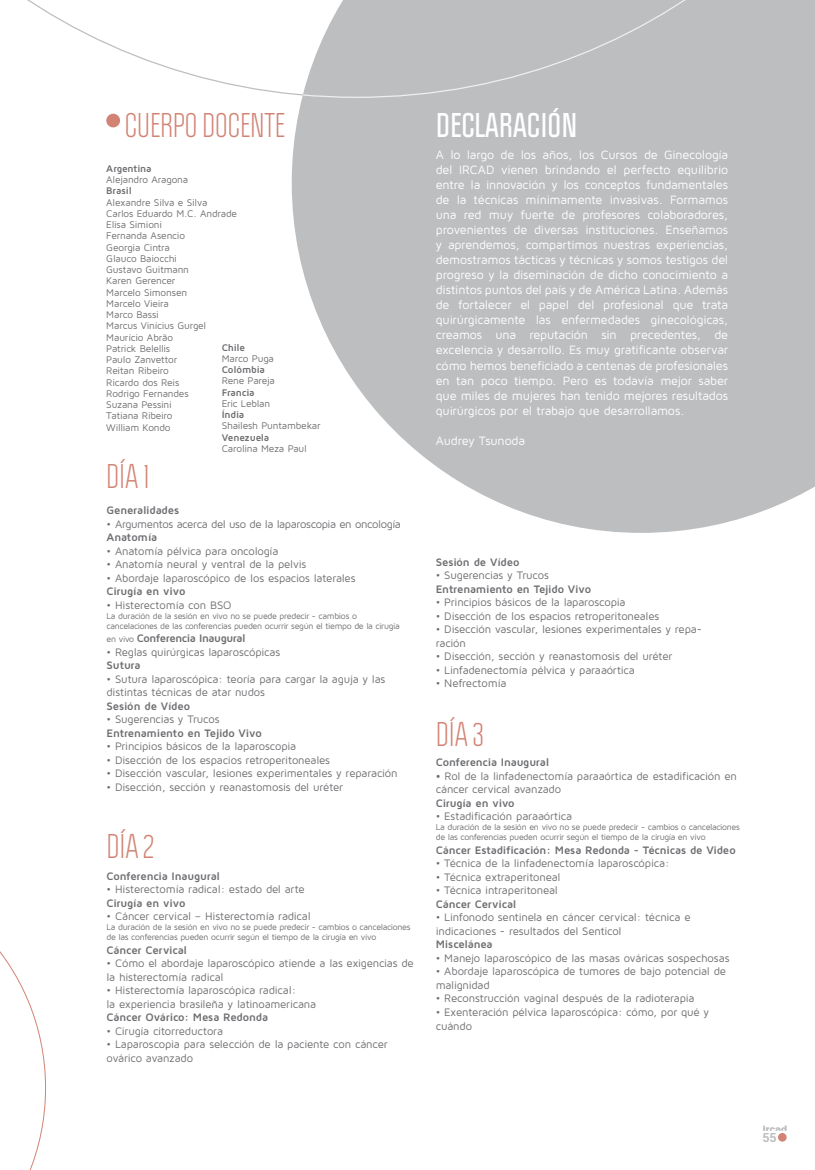
<style>
.page{position:relative;width:815px;height:1170px;background:#fff}
.page>*{position:absolute;margin:0;border:0;box-sizing:border-box;transform-origin:0 0}
.t1{font:30px "Politica";color:#d28374}
.t2{font:700 30px "Politica";color:#fff}
.t3{font:12.5px/15px "Maven Pro";letter-spacing:-.015em;color:#fff;text-align:justify}
.t4{font:700 12.5px "Roboto";color:#bcbec0}
.t5{font:11.25px/13.5px "Maven Pro";letter-spacing:-.015em;color:#6d6e71}
.t6{font:700 11.25px "Maven Pro";letter-spacing:-.015em;color:#6d6e71}
.t7{font:11.25px "Maven Pro";letter-spacing:-.035em;color:#6d6e71}
.t8{font:700 11.25px "Maven Pro";letter-spacing:-.035em;color:#6d6e71}
.t9{font:10px/11.2px "Maven Pro";letter-spacing:-.015em;color:#6d6e71}
.t10{font:700 10px "Maven Pro";letter-spacing:-.015em;color:#6d6e71}
.t11{font:8.75px/10px "Maven Pro";letter-spacing:-.035em;color:#6d6e71}
.s1{font-weight:400;font-size:8.75px}
.s2{font-weight:700}
</style>
<div class="page">
<svg style="left:763px;top:1125px;width:24px;height:5px"></svg>
<svg style="left:292px;top:98px;width:523px;height:435px;background:#c4c6c8"></svg>
<svg style="left:27px;top:0;width:788px;height:98px"></svg>
<div style="left:778px;top:1132px;width:9px;height:9px;background:#d28374;border-radius:50%"></div>
<div style="left:106px;top:114px;width:14px;height:13px;background:#d28374;border-radius:50%"></div>
<svg style="left:0;top:951px;width:46px;height:218px"></svg>
<h1 class="t1" style="left:125px;top:107px;width:162px">CUERPO DOCENTE</h1>
<h1 class="t2" style="left:436px;top:106px;width:143px">DECLARACIÓN</h1>
<p class="t3" style="left:436px;top:147px;width:294px">A lo largo de los años, los Cursos de Ginecología del IRCAD vienen brindando el perfecto equilibrio entre la innovación y los conceptos fundamentales de la técnicas mínimamente invasivas. Formamos una red muy fuerte de profesores colaboradores, provenientes de diversas instituciones. Enseñamos y aprendemos, compartimos nuestras experiencias, demostramos tácticas y técnicas y somos testigos del progreso y la diseminación de dicho conocimiento a distintos puntos del país y de América Latina. Además de fortalecer el papel del profesional que trata quirúrgicamente las enfermedades ginecológicas, creamos una reputación sin precedentes, de excelencia y desarrollo. Es muy gratificante observar cómo hemos beneficiado a centenas de profesionales en tan poco tiempo. Pero es todavía mejor saber que miles de mujeres han tenido mejores resultados quirúrgicos por el trabajo que desarrollamos.</p>
<p class="t3" style="left:436px;top:432px;width:91px">Audrey Tsunoda</p>
<p class="t10" style="left:106px;top:162px;width:47px">Argentina</p>
<p class="t9" style="left:106px;top:174px;width:83px">Alejandro Aragona</p>
<p class="t10" style="left:106px;top:184px;width:27px">Brasil</p>
<p class="t9" style="left:106px;top:196px;width:132px">Alexandre Silva e Silva<br>Carlos Eduardo M.C. Andrade<br>Elisa Simioni<br>Fernanda Asencio<br>Georgia Cintra<br>Glauco Baiocchi<br>Gustavo Guitmann<br>Karen Gerencer<br>Marcelo Simonsen<br>Marcelo Vieira<br>Marco Bassi<br>Marcus Vinícius Gurgel<br>Maurício Abrão<br>Patrick Belellis<br>Paulo Zanvettor<br>Reitan Ribeiro<br>Ricardo dos Reis<br>Rodrigo Fernandes<br>Suzana Pessini<br>Tatiana Ribeiro<br>William Kondo</p>
<p class="t10" style="left:222px;top:341px;width:25px">Chile</p>
<p class="t9" style="left:222px;top:352px;width:54px">Marco Puga</p>
<p class="t10" style="left:222px;top:363px;width:45px">Colômbia</p>
<p class="t9" style="left:222px;top:375px;width:55px">Rene Pareja</p>
<p class="t10" style="left:222px;top:386px;width:35px">Francia</p>
<p class="t9" style="left:222px;top:397px;width:50px">Eric Leblan</p>
<p class="t10" style="left:222px;top:408px;width:24px">Índia</p>
<p class="t9" style="left:222px;top:420px;width:100px">Shailesh Puntambekar</p>
<p class="t10" style="left:222px;top:431px;width:49px">Venezuela</p>
<p class="t9" style="left:222px;top:442px;width:87px">Carolina Meza Paul</p>
<h1 class="t1" style="left:106px;top:457px;width:45px">DÍA 1</h1>
<p class="t6" style="left:107px;top:503px;width:74px">Generalidades</p>
<p class="t7" style="left:107px;top:516px;width:296px">• Argumentos acerca del uso de la laparoscopia en oncología</p>
<p class="t6" style="left:107px;top:530px;width:52px">Anatomía</p>
<p class="t5" style="left:107px;top:543px;width:173px">• Anatomía pélvica para oncología</p>
<p class="t5" style="left:107px;top:557px;width:201px">• Anatomía neural y ventral de la pelvis</p>
<p class="t5" style="left:107px;top:570px;width:251px">• Abordaje laparoscópico de los espacios laterales</p>
<p class="t6" style="left:107px;top:584px;width:80px">Cirugía en vivo</p>
<p class="t5" style="left:107px;top:597px;width:127px">• Histerectomía con BSO</p>
<p class="t11" style="left:107px;top:610px;width:295px">La duración de la sesión en vivo no se puede predecir - cambios o cancelaciones de las conferencias pueden ocurrir según el tiempo de la cirugía</p>
<p class="t8" style="left:107px;top:631px;width:141px"><span class="s1">en vivo</span> Conferencia Inaugural</p>
<p class="t5" style="left:107px;top:644px;width:175px">• Reglas quirúrgicas laparoscópicas</p>
<p class="t6" style="left:107px;top:658px;width:36px">Sutura</p>
<p class="t5" style="left:107px;top:671px;width:280px">• Sutura laparoscópica: teoría para cargar la aguja y las distintas técnicas de atar nudos</p>
<p class="t6" style="left:107px;top:698px;width:85px">Sesión de Vídeo</p>
<p class="t5" style="left:107px;top:712px;width:115px">• Sugerencias y Trucos</p>
<p class="t6" style="left:107px;top:725px;width:157px">Entrenamiento en Tejido Vivo</p>
<p class="t5" style="left:107px;top:739px;width:191px">• Principios básicos de la laparoscopia</p>
<p class="t5" style="left:107px;top:752px;width:225px">• Disección de los espacios retroperitoneales</p>
<p class="t5" style="left:107px;top:766px;width:293px">• Disección vascular, lesiones experimentales y reparación</p>
<p class="t5" style="left:107px;top:779px;width:238px">• Disección, sección y reanastomosis del uréter</p>
<h1 class="t1" style="left:107px;top:827px;width:49px">DÍA 2</h1>
<p class="t6" style="left:107px;top:868px;width:115px">Conferencia Inaugural</p>
<p class="t5" style="left:107px;top:882px;width:200px">• Histerectomía radical: estado del arte</p>
<p class="t6" style="left:107px;top:895px;width:80px">Cirugía en vivo</p>
<p class="t5" style="left:107px;top:909px;width:206px">• Cáncer cervical – Histerectomía radical</p>
<p class="t11" style="left:107px;top:921px;width:306px">La duración de la sesión en vivo no se puede predecir - cambios o cancelaciones de las conferencias pueden ocurrir según el tiempo de la cirugía en vivo</p>
<p class="t6" style="left:107px;top:942px;width:82px">Cáncer Cervical</p>
<p class="t5" style="left:107px;top:956px;width:309px">• Cómo el abordaje laparoscópico atiende a las exigencias de la histerectomía radical</p>
<p class="t5" style="left:107px;top:983px;width:211px">• Histerectomía laparoscópica radical:<br>la experiencia brasileña y latinoamericana</p>
<p class="t6" style="left:107px;top:1010px;width:163px">Cáncer Ovárico: Mesa Redonda</p>
<p class="t5" style="left:107px;top:1023px;width:118px">• Cirugía citorreductora</p>
<p class="t5" style="left:107px;top:1037px;width:283px">• Laparoscopia para selección de la paciente con cáncer ovárico avanzado</p>
<p class="t6" style="left:436px;top:554px;width:85px">Sesión de Vídeo</p>
<p class="t5" style="left:436px;top:568px;width:115px">• Sugerencias y Trucos</p>
<p class="t6" style="left:436px;top:581px;width:157px">Entrenamiento en Tejido Vivo</p>
<p class="t5" style="left:436px;top:595px;width:191px">• Principios básicos de la laparoscopia</p>
<p class="t5" style="left:436px;top:608px;width:225px">• Disección de los espacios retroperitoneales</p>
<p class="t5" style="left:436px;top:622px;width:268px">• Disección vascular, lesiones experimentales y repa&shy;ración</p>
<p class="t5" style="left:436px;top:649px;width:238px">• Disección, sección y reanastomosis del uréter</p>
<p class="t5" style="left:436px;top:662px;width:201px">• Linfadenectomía pélvica y paraaórtica</p>
<p class="t5" style="left:436px;top:676px;width:72px">• Nefrectomía</p>
<h1 class="t1" style="left:436px;top:715px;width:50px">DÍA 3</h1>
<p class="t6" style="left:436px;top:755px;width:115px">Conferencia Inaugural</p>
<p class="t5" style="left:436px;top:768px;width:303px"><span class="s2">•</span> Rol de la linfadenectomía paraaórtica de estadificación en cáncer cervical avanzado</p>
<p class="t6" style="left:436px;top:795px;width:80px">Cirugía en vivo</p>
<p class="t5" style="left:436px;top:809px;width:138px">• Estadificación paraaórtica</p>
<p class="t11" style="left:436px;top:822px;width:306px">La duración de la sesión en vivo no se puede predecir - cambios o cancelaciones de las conferencias pueden ocurrir según el tiempo de la cirugía en vivo</p>
<p class="t6" style="left:436px;top:842px;width:301px">Cáncer Estadificación: Mesa Redonda - Técnicas de Video</p>
<p class="t5" style="left:436px;top:856px;width:235px">• Técnica de la linfadenectomía laparoscópica:</p>
<p class="t5" style="left:436px;top:869px;width:126px">• Técnica extraperitoneal</p>
<p class="t5" style="left:436px;top:883px;width:124px">• Técnica intraperitoneal</p>
<p class="t6" style="left:436px;top:896px;width:82px">Cáncer Cervical</p>
<p class="t5" style="left:436px;top:910px;width:256px">• Linfonodo sentinela en cáncer cervical: técnica e indicaciones - resultados del Senticol</p>
<p class="t6" style="left:436px;top:937px;width:58px">Miscelánea</p>
<p class="t5" style="left:436px;top:950px;width:295px">• Manejo laparoscópico de las masas ováricas sospechosas</p>
<p class="t5" style="left:436px;top:964px;width:292px">• Abordaje laparoscópica de tumores de bajo potencial de malignidad</p>
<p class="t5" style="left:436px;top:991px;width:260px">• Reconstrucción vaginal después de la radioterapia</p>
<p class="t5" style="left:436px;top:1004px;width:275px">• Exenteración pélvica laparoscópica: cómo, por qué y cuándo</p>
<p class="t4" style="left:762px;top:1128px;width:16px">55</p>
</div>
